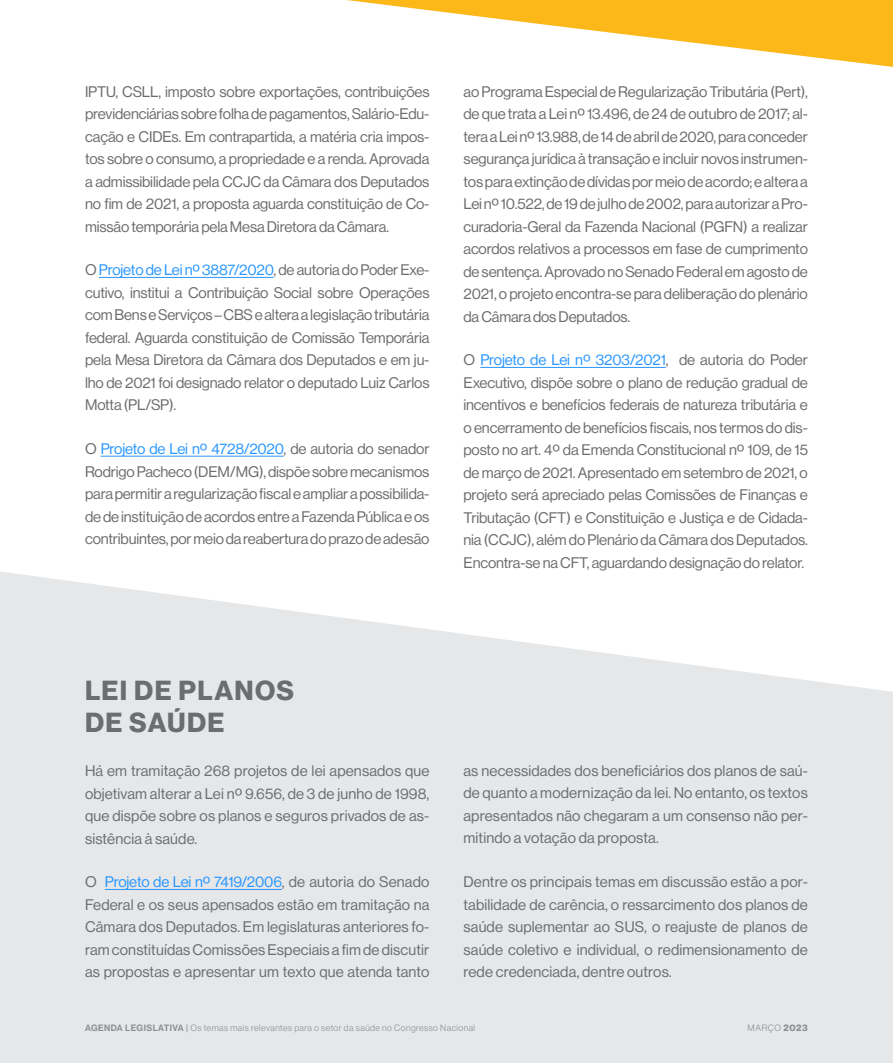
<style>
.page{position:relative;width:893px;height:1063px;background:#fff}
.page>*{position:absolute;margin:0;border:0;box-sizing:border-box;transform-origin:0 0}
.t1{font:27px "N Haas Grotesk DS Pro 75 Bd";letter-spacing:.05em;color:#6c6d70}
.t2{font:15px/22.5px "N Haas Grotesk DS Pro 55 Rg";letter-spacing:-.01em;color:#6c6d70;text-align:justify}
.t3{font:9px "N Haas Grotesk DS Pro 45 Lt";letter-spacing:.05em;color:#8a8c8f}
.s1{color:#2997ff}
.s2{font-family:"N Haas Grotesk DS Pro 65 Md"}
.s3{font-family:"N Haas Grotesk DS Pro 75 Bd"}
</style>
<div class="page">
<hr style="left:99px;top:277px;width:175px;height:1px;background:#2997ff">
<hr style="left:101px;top:456px;width:183px;height:1px;background:#2997ff">
<hr style="left:480px;top:367px;width:186px;height:1px;background:#2997ff">
<svg style="left:0;top:572px;width:893px;height:491px;background:#e9e9eb"></svg>
<hr style="left:105px;top:889px;width:177px;height:1px;background:#2997ff">
<svg style="left:347px;top:0;width:546px;height:67px"></svg>
<p class="t2" style="left:85px;top:80px;width:346px">IPTU, CSLL, imposto sobre exportações, contribuições previdenciárias sobre folha de pagamentos, Salário-Edu&shy;cação e CIDEs. Em contrapartida, a matéria cria impos&shy;tos sobre o consumo, a propriedade e a renda. Aprovada a admissibilidade pela CCJC da Câmara dos Deputados no fim de 2021, a proposta aguarda constituição de Co&shy;missão temporária pela Mesa Diretora da Câmara.</p>
<p class="t2" style="left:85px;top:259px;width:346px">O <span class="s1">Projeto de Lei nº 3887/2020</span>, de autoria do Poder Exe&shy;cutivo, institui a Contribuição Social sobre Operações com Bens e Serviços – CBS e altera a legislação tributária federal. Aguarda constituição de Comissão Temporária pela Mesa Diretora da Câmara dos Deputados e em ju&shy;lho de 2021 foi designado relator o deputado Luiz Carlos Motta (PL/SP).</p>
<p class="t2" style="left:85px;top:438px;width:346px">O <span class="s1">Projeto de Lei nº 4728/2020</span>, de autoria do senador Rodrigo Pacheco (DEM/MG), dispõe sobre mecanismos para permitir a regularização fiscal e ampliar a possibilida&shy;de de instituição de acordos entre a Fazenda Pública e os contribuintes, por meio da reabertura do prazo de adesão</p>
<p class="t2" style="left:463px;top:80px;width:346px">ao Programa Especial de Regularização Tributária (Pert), de que trata a Lei nº 13.496, de 24 de outubro de 2017; al&shy;tera a Lei nº 13.988, de 14 de abril de 2020, para conceder segurança jurídica à transação e incluir novos instrumen&shy;tos para extinção de dívidas por meio de acordo; e altera a Lei nº 10.522, de 19 de julho de 2002, para autorizar a Pro&shy;curadoria-Geral da Fazenda Nacional (PGFN) a realizar acordos relativos a processos em fase de cumprimento de sentença. Aprovado no Senado Federal em agosto de 2021, o projeto encontra-se para deliberação do plenário da Câmara dos Deputados.</p>
<p class="t2" style="left:463px;top:349px;width:346px">O <span class="s1">Projeto de Lei nº 3203/2021</span>, de autoria do Poder Executivo, dispõe sobre o plano de redução gradual de incentivos e benefícios federais de natureza tributária e o encerramento de benefícios fiscais, nos termos do dis&shy;posto no art. 4º da Emenda Constitucional nº 109, de 15 de março de 2021. Apresentado em setembro de 2021, o projeto será apreciado pelas Comissões de Finanças e Tributação (CFT) e Constituição e Justiça e de Cidada&shy;nia (CCJC), além do Plenário da Câmara dos Deputados.<br>Encontra-se na CFT, aguardando designação do relator.</p>
<p class="t1" style="left:85px;top:675px;width:211px">LEI DE PLANOS</p>
<p class="t1" style="left:85px;top:707px;width:141px">DE SAÚDE</p>
<p class="t2" style="left:85px;top:760px;width:346px">Há em tramitação 268 projetos de lei apensados que objetivam alterar a Lei nº 9.656, de 3 de junho de 1998, que dispõe sobre os planos e seguros privados de as&shy;sistência à saúde.</p>
<p class="t2" style="left:85px;top:871px;width:346px">O <span class="s1">Projeto de Lei nº 7419/2006</span>, de autoria do Senado Federal e os seus apensados estão em tramitação na Câmara dos Deputados. Em legislaturas anteriores fo&shy;ram constituídas Comissões Especiais a fim de discutir as propostas e apresentar um texto que atenda tanto</p>
<p class="t2" style="left:463px;top:760px;width:346px">as necessidades dos beneficiários dos planos de saú&shy;de quanto a modernização da lei. No entanto, os textos apresentados não chegaram a um consenso não per&shy;mitindo a votação da proposta.</p>
<p class="t2" style="left:463px;top:871px;width:346px">Dentre os principais temas em discussão estão a por&shy;tabilidade de carência, o ressarcimento dos planos de saúde suplementar ao SUS, o reajuste de planos de saúde coletivo e individual, o redimensionamento de rede credenciada, dentre outros.</p>
<p class="t3" style="left:85px;top:1022px;width:392px"><span class="s2">AGENDA LEGISLATIVA |</span> Os temas mais relevantes para o setor da saúde no Congresso Nacional</p>
<p class="t3" style="left:747px;top:1022px;width:62px">MARÇO <span class="s3">2023</span></p>
</div>
